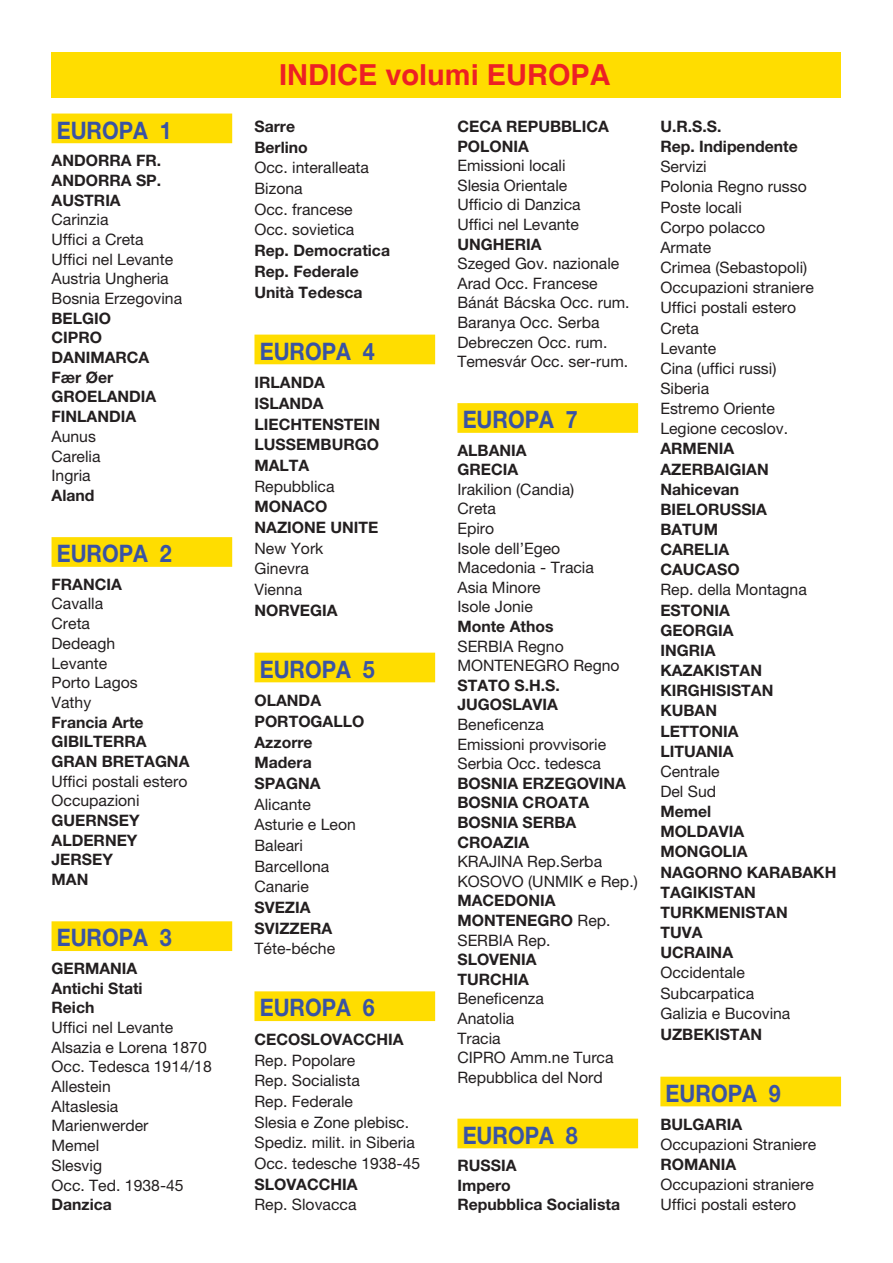
<style>
.page{position:relative;width:893px;height:1263px;background:#fff}
.page>*{position:absolute;margin:0;border:0;box-sizing:border-box;transform-origin:0 0}
.t1{font:700 28.95px "Helvetica";color:#ed2024}
.t2{font:700 24.15px "Helvetica Neue";color:#3953a4;scale:.89 1}
.t3{font:15.75px/19.6px "Helvetica Neue";color:#231f20}
.t4{font:700 15.75px/19.6px "Helvetica Neue";color:#231f20}
.s1{font-weight:400}
</style>
<div class="page">
<div style="left:52px;top:53px;width:789px;height:45px;background:#fd0"></div>
<div style="left:52px;top:114px;width:180px;height:29px;background:#fd0"></div>
<div style="left:52px;top:537px;width:180px;height:30px;background:#fd0"></div>
<div style="left:52px;top:921px;width:180px;height:30px;background:#fd0"></div>
<div style="left:254px;top:335px;width:181px;height:29px;background:#fd0"></div>
<div style="left:254px;top:653px;width:181px;height:29px;background:#fd0"></div>
<div style="left:254px;top:991px;width:181px;height:30px;background:#fd0"></div>
<div style="left:457px;top:403px;width:181px;height:30px;background:#fd0"></div>
<div style="left:457px;top:1119px;width:181px;height:29px;background:#fd0"></div>
<div style="left:660px;top:1077px;width:181px;height:29px;background:#fd0"></div>
<h2 class="t2" style="left:57px;top:121px;width:131px">EUROPA 1</h2>
<p class="t4" style="left:52px;top:152px;width:111px;text-align:justify">ANDORRA FR.<br>ANDORRA SP.<br>AUSTRIA</p>
<p class="t3" style="left:52px;top:211px;width:132px">Carinzia<br>Uffici a Creta<br>Uffici nel Levante<br>Austria Ungheria<br>Bosnia Erzegovina</p>
<p class="t4" style="left:52px;top:310px;width:106px">BELGIO<br>CIPRO<br>DANIMARCA<br>Fær Øer<br>GROELANDIA<br>FINLANDIA</p>
<p class="t3" style="left:52px;top:428px;width:51px">Aunus<br>Carelia<br>Ingria</p>
<p class="t4" style="left:52px;top:487px;width:44px">Aland</p>
<h2 class="t2" style="left:57px;top:545px;width:131px">EUROPA 2</h2>
<p class="t4" style="left:52px;top:576px;width:72px">FRANCIA</p>
<p class="t3" style="left:52px;top:596px;width:88px">Cavalla<br>Creta<br>Dedeagh<br>Levante<br>Porto Lagos<br>Vathy</p>
<p class="t4" style="left:52px;top:714px;width:139px">Francia Arte<br>GIBILTERRA<br>GRAN BRETAGNA</p>
<p class="t3" style="left:52px;top:773px;width:137px">Uffici postali estero<br>Occupazioni</p>
<p class="t4" style="left:52px;top:812px;width:89px">GUERNSEY<br>ALDERNEY<br>JERSEY<br>MAN</p>
<h2 class="t2" style="left:57px;top:929px;width:131px">EUROPA 3</h2>
<p class="t4" style="left:52px;top:960px;width:93px">GERMANIA<br>Antichi Stati<br>Reich</p>
<p class="t3" style="left:52px;top:1019px;width:162px">Uffici nel Levante<br>Alsazia e Lorena 1870<br>Occ. Tedesca 1914/18<br>Allestein<br>Altaslesia<br>Marienwerder<br>Memel<br>Slesvig<br>Occ. Ted. 1938-45</p>
<p class="t4" style="left:52px;top:1196px;width:62px">Danzica</p>
<h1 class="t1" style="left:279px;top:58px;width:333px">INDICE volumi EUROPA</h1>
<p class="t4" style="left:254px;top:118px;width:55px;line-height:20.7px">Sarre<br>Berlino</p>
<p class="t3" style="left:254px;top:159px;width:116px;line-height:20.7px">Occ. interalleata<br>Bizona<br>Occ. francese<br>Occ. sovietica</p>
<p class="t4" style="left:254px;top:242px;width:137px;line-height:20.7px">Rep. Democratica<br>Rep. Federale<br>Unità Tedesca</p>
<h2 class="t2" style="left:260px;top:342px;width:131px">EUROPA 4</h2>
<p class="t4" style="left:254px;top:374px;width:127px;line-height:20.7px">IRLANDA<br>ISLANDA<br>LIECHTENSTEIN<br>LUSSEMBURGO<br>MALTA</p>
<p class="t3" style="left:254px;top:478px;width:82px">Repubblica</p>
<p class="t4" style="left:254px;top:498px;width:125px;line-height:20.7px">MONACO<br>NAZIONE UNITE</p>
<p class="t3" style="left:254px;top:539px;width:70px;line-height:20.7px">New York<br>Ginevra<br>Vienna</p>
<p class="t4" style="left:254px;top:602px;width:84px">NORVEGIA</p>
<h2 class="t2" style="left:260px;top:660px;width:131px">EUROPA 5</h2>
<p class="t4" style="left:254px;top:692px;width:111px;line-height:20.7px">OLANDA<br>PORTOGALLO<br>Azzorre<br>Madera<br>SPAGNA</p>
<p class="t3" style="left:254px;top:795px;width:103px;line-height:20.7px">Alicante<br>Asturie e Leon<br>Baleari<br>Barcellona<br>Canarie</p>
<p class="t4" style="left:254px;top:898px;width:79px;line-height:20.7px">SVEZIA<br>SVIZZERA</p>
<p class="t3" style="left:254px;top:940px;width:82px">Téte-béche</p>
<h2 class="t2" style="left:260px;top:999px;width:131px">EUROPA 6</h2>
<p class="t4" style="left:254px;top:1031px;width:151px">CECOSLOVACCHIA</p>
<p class="t3" style="left:254px;top:1051px;width:167px;line-height:20.7px">Rep. Popolare<br>Rep. Socialista<br>Rep. Federale<br>Slesia e Zone plebisc.<br>Spediz. milit. in Siberia<br>Occ. tedesche 1938-45</p>
<p class="t4" style="left:254px;top:1176px;width:105px">SLOVACCHIA</p>
<p class="t3" style="left:254px;top:1196px;width:104px">Rep. Slovacca</p>
<p class="t4" style="left:457px;top:118px;width:153px">CECA REPUBBLICA<br>POLONIA</p>
<p class="t3" style="left:457px;top:157px;width:125px">Emissioni locali<br>Slesia Orientale<br>Ufficio di Danzica<br>Uffici nel Levante</p>
<p class="t4" style="left:457px;top:236px;width:86px">UNGHERIA</p>
<p class="t3" style="left:457px;top:255px;width:174px">Szeged Gov. nazionale<br>Arad Occ. Francese<br>Bánát Bácska Occ. rum.<br>Baranya Occ. Serba<br>Debreczen Occ. rum.<br>Temesvár Occ. ser-rum.</p>
<h2 class="t2" style="left:463px;top:411px;width:131px">EUROPA 7</h2>
<p class="t4" style="left:457px;top:442px;width:71px">ALBANIA<br>GRECIA</p>
<p class="t3" style="left:457px;top:481px;width:138px">Irakilion (Candia)<br>Creta<br>Epiro<br>Isole dell’Egeo<br>Macedonia - Tracia<br>Asia Minore<br>Isole Jonie</p>
<p class="t4" style="left:457px;top:618px;width:98px">Monte Athos</p>
<p class="t3" style="left:457px;top:638px;width:164px">SERBIA Regno<br>MONTENEGRO Regno</p>
<p class="t4" style="left:457px;top:677px;width:104px">STATO S.H.S.<br>JUGOSLAVIA</p>
<p class="t3" style="left:457px;top:716px;width:150px">Beneficenza<br>Emissioni provvisorie<br>Serbia Occ. tedesca</p>
<p class="t4" style="left:457px;top:775px;width:170px">BOSNIA ERZEGOVINA<br>BOSNIA CROATA<br>BOSNIA SERBA<br>CROAZIA</p>
<p class="t3" style="left:457px;top:853px;width:182px">KRAJINA Rep.Serba<br>KOSOVO (UNMIK e Rep.)</p>
<p class="t4" style="left:457px;top:892px;width:155px">MACEDONIA<br>MONTENEGRO <span class="s1">Rep.<br>SERBIA Rep.</span></p>
<p class="t4" style="left:457px;top:951px;width:81px">SLOVENIA<br>TURCHIA</p>
<p class="t3" style="left:457px;top:991px;width:158px">Beneficenza<br>Anatolia<br>Tracia<br>CIPRO Amm.ne Turca<br>Repubblica del Nord</p>
<h2 class="t2" style="left:463px;top:1126px;width:131px">EUROPA 8</h2>
<p class="t4" style="left:457px;top:1157px;width:164px">RUSSIA<br>Impero<br>Repubblica Socialista</p>
<p class="t4" style="left:660px;top:118px;width:139px;line-height:20.1px">U.R.S.S.<br>Rep. Indipendente</p>
<p class="t3" style="left:660px;top:158px;width:155px;line-height:20.1px">Servizi<br>Polonia Regno russo<br>Poste locali<br>Corpo polacco<br>Armate<br>Crimea (Sebastopoli)<br>Occupazioni straniere<br>Uffici postali estero<br>Creta<br>Levante<br>Cina (uffici russi)<br>Siberia<br>Estremo Oriente<br>Legione cecoslov.</p>
<p class="t4" style="left:660px;top:440px;width:110px;line-height:20.1px">ARMENIA<br>AZERBAIGIAN<br>Nahicevan<br>BIELORUSSIA<br>BATUM<br>CARELIA<br>CAUCASO</p>
<p class="t3" style="left:660px;top:582px;width:148px">Rep. della Montagna</p>
<p class="t4" style="left:660px;top:601px;width:115px;line-height:20.1px">ESTONIA<br>GEORGIA<br>INGRIA<br>KAZAKISTAN<br>KIRGHISISTAN<br>KUBAN<br>LETTONIA<br>LITUANIA</p>
<p class="t3" style="left:660px;top:763px;width:61px;line-height:20.1px">Centrale<br>Del Sud</p>
<p class="t4" style="left:660px;top:803px;width:177px;line-height:20.1px">Memel<br>MOLDAVIA<br>MONGOLIA<br>NAGORNO KARABAKH<br>TAGIKISTAN<br>TURKMENISTAN<br>TUVA<br>UCRAINA</p>
<p class="t3" style="left:660px;top:964px;width:132px;line-height:20.1px">Occidentale<br>Subcarpatica<br>Galizia e Bucovina</p>
<p class="t4" style="left:660px;top:1026px;width:103px">UZBEKISTAN</p>
<h2 class="t2" style="left:666px;top:1084px;width:131px">EUROPA 9</h2>
<p class="t4" style="left:660px;top:1116px;width:83px">BULGARIA</p>
<p class="t3" style="left:660px;top:1136px;width:157px">Occupazioni Straniere</p>
<p class="t4" style="left:660px;top:1156px;width:77px">ROMANIA</p>
<p class="t3" style="left:660px;top:1176px;width:155px;line-height:20.1px">Occupazioni straniere<br>Uffici postali estero</p>
</div>
